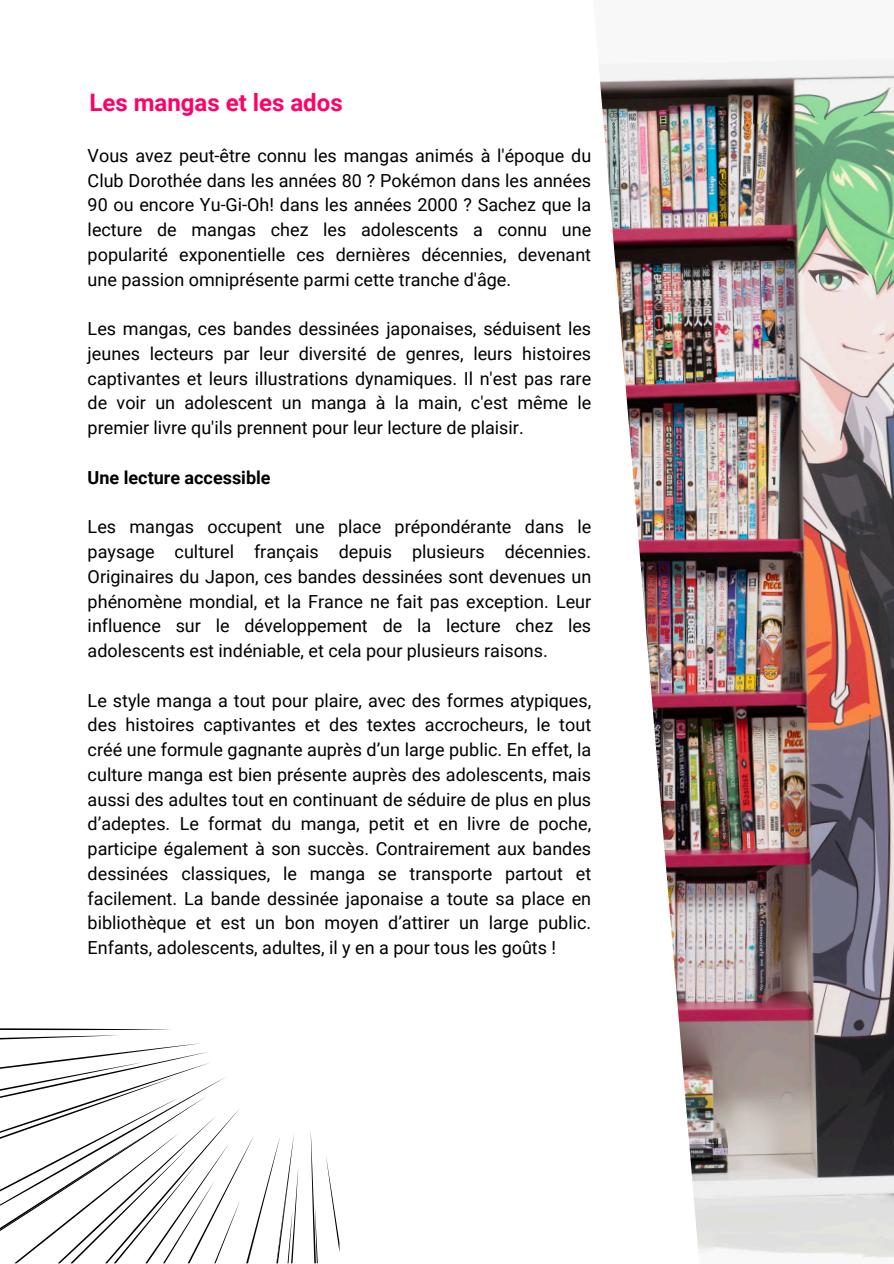
<style>
.page{position:relative;width:894px;height:1264px;background:#fff}
.page>*{position:absolute;margin:0;border:0;box-sizing:border-box;transform-origin:0 0}
.t1{font:700 24px "Roboto";color:#ff0068}
.t2{font:18px/24.8px "Roboto";color:#000;text-align:justify}
.t3{font:700 18px "Roboto";color:#000}
</style>
<div class="page">
<img style="left:599px;top:59px;width:294px;height:1199px">
<svg style="left:310px;top:1131px;width:8px;height:132px"></svg>
<svg style="left:326px;top:1157px;width:13px;height:92px"></svg>
<svg style="left:0;top:1028px;width:298px;height:235px"></svg>
<p class="t1" style="left:89px;top:88px;width:255px">Les mangas et les ados</p>
<p class="t2" style="left:88px;top:143px;width:505px">Vous avez peut-être connu les mangas animés à l'époque du Club Dorothée dans les années 80 ? Pokémon dans les années 90 ou encore Yu-Gi-Oh! dans les années 2000 ? Sachez que la lecture de mangas chez les adolescents a connu une popularité exponentielle ces dernières décennies, devenant une passion omniprésente parmi cette tranche d'âge.</p>
<p class="t2" style="left:88px;top:316px;width:505px">Les mangas, ces bandes dessinées japonaises, séduisent les jeunes lecteurs par leur diversité de genres, leurs histoires captivantes et leurs illustrations dynamiques. Il n'est pas rare de voir un adolescent un manga à la main, c'est même le premier livre qu'ils prennent pour leur lecture de plaisir.</p>
<h2 class="t3" style="left:88px;top:467px;width:184px">Une lecture accessible</h2>
<p class="t2" style="left:88px;top:514px;width:505px">Les mangas occupent une place prépondérante dans le paysage culturel français depuis plusieurs décennies.<br>Originaires du Japon, ces bandes dessinées sont devenues un phénomène mondial, et la France ne fait pas exception. Leur influence sur le développement de la lecture chez les adolescents est indéniable, et cela pour plusieurs raisons.</p>
<p class="t2" style="left:88px;top:688px;width:505px">Le style manga a tout pour plaire, avec des formes atypiques, des histoires captivantes et des textes accrocheurs, le tout créé une formule gagnante auprès d’un large public. En effet, la culture manga est bien présente auprès des adolescents, mais aussi des adultes tout en continuant de séduire de plus en plus d’adeptes. Le format du manga, petit et en livre de poche, participe également à son succès. Contrairement aux bandes dessinées classiques, le manga se transporte partout et facilement. La bande dessinée japonaise a toute sa place en bibliothèque et est un bon moyen d’attirer un large public.<br>Enfants, adolescents, adultes, il y en a pour tous les goûts !</p>
</div>
